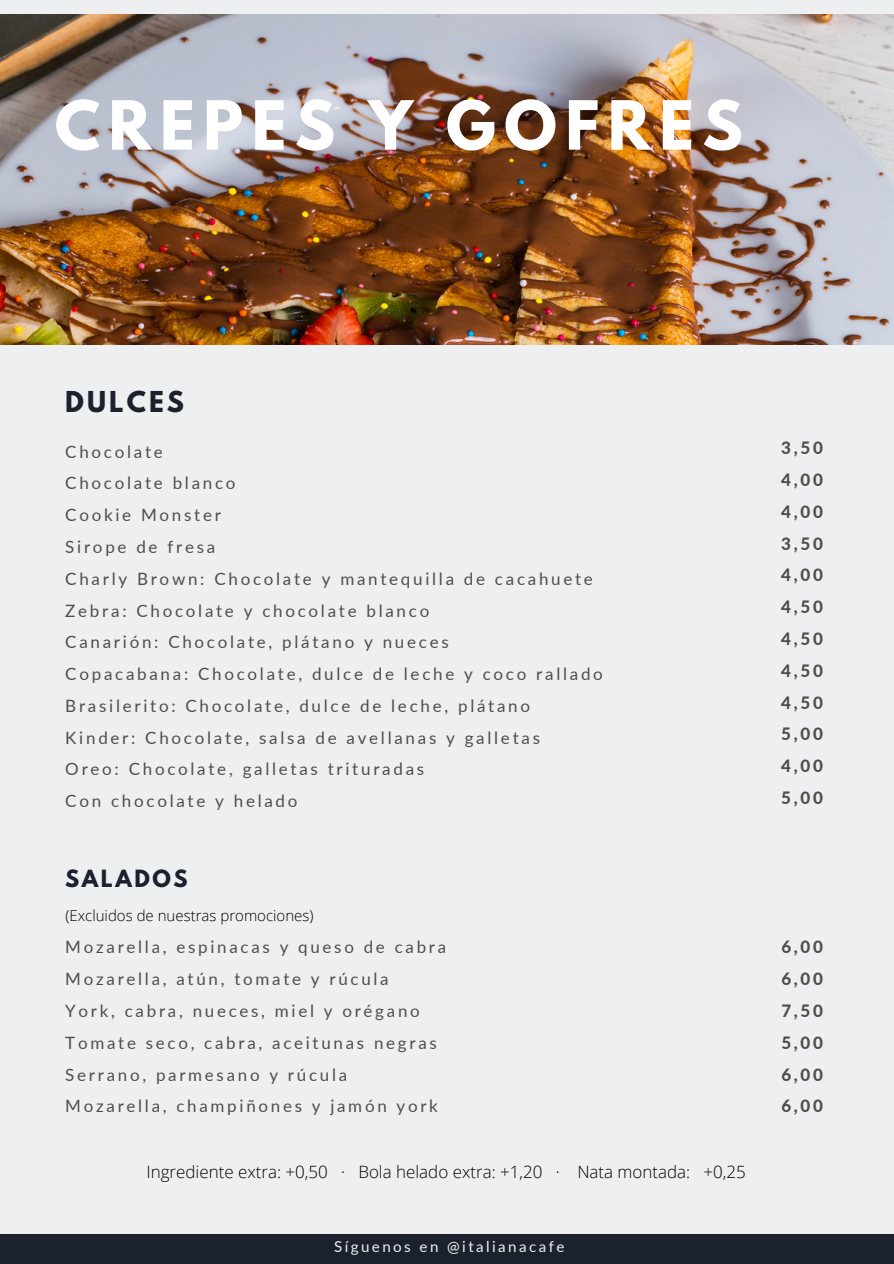
<style>
.page{position:relative;width:894px;height:1264px;background:#fff}
.page>*{position:absolute;margin:0;border:0;box-sizing:border-box;transform-origin:0 0}
.t1{font:700 60px "League Spartan";letter-spacing:.14em;color:#fff}
.t2{font:700 25.5px "League Spartan";letter-spacing:.12em;color:#1b222e}
.t3{font:700 21px "League Spartan";letter-spacing:.12em;color:#1b222e}
.t4{font:16.95px/31.8px "Lato";letter-spacing:.16em;color:#4d4f4d}
.t5{font:800 16.95px/31.8px "Lato";letter-spacing:.16em;color:#4d4f4d;text-align:justify}
.t6{font:300 16.95px "Open Sans";color:#000}
.t7{font:15.15px "Lato";letter-spacing:.16em;color:#edeff0}
.t8{font:300 15px "Open Sans";color:#000}
</style>
<div class="page">
<div style="left:0;top:0;width:893px;height:1263px;background:#edeff0"></div>
<img style="left:0;top:15px;width:893px;height:330px">
<div style="left:0;top:1234px;width:893px;height:29px;background:#1b222e"></div>
<h1 class="t1" style="left:55px;top:96px;width:689px">CREPES Y GOFRES</h1>
<h2 class="t2" style="left:65px;top:389px;width:120px">DULCES</h2>
<p class="t4" style="left:65px;top:435px;width:539px">Chocolate<br>Chocolate blanco<br>Cookie Monster<br>Sirope de fresa<br>Charly Brown: Chocolate y mantequilla de cacahuete Zebra: Chocolate y chocolate blanco<br>Canarión: Chocolate, plátano y nueces<br>Copacabana: Chocolate, dulce de leche y coco rallado Brasilerito: Chocolate, dulce de leche, plátano Kinder: Chocolate, salsa de avellanas y galletas<br>Oreo: Chocolate, galletas trituradas<br>Con chocolate y helado</p>
<p class="t5" style="left:781px;top:432px;width:43px">3,50<br>4,00<br>4,00<br>3,50<br>4,00<br>4,50<br>4,50<br>4,50<br>4,50<br>5,00<br>4,00<br>5,00</p>
<p class="t3" style="left:65px;top:867px;width:124px">SALADOS</p>
<p class="t8" style="left:65px;top:905px;width:249px">(Excluidos de nuestras promociones)</p>
<p class="t4" style="left:65px;top:930px;width:382px">Mozarella, espinacas y queso de cabra Mozarella, atún, tomate y rúcula<br>York, cabra, nueces, miel y orégano Tomate seco, cabra, aceitunas negras Serrano, parmesano y rúcula Mozarella, champiñones y jamón york</p>
<p class="t5" style="left:781px;top:930px;width:43px">6,00<br>6,00<br>7,50<br>5,00<br>6,00<br>6,00</p>
<p class="t6" style="left:146px;top:1159px;width:600px">Ingrediente extra: +0,50 · Bola helado extra: +1,20 · Nata montada: +0,25</p>
<p class="t7" style="left:334px;top:1237px;width:232px">Síguenos en @italianacafe</p>
</div>
